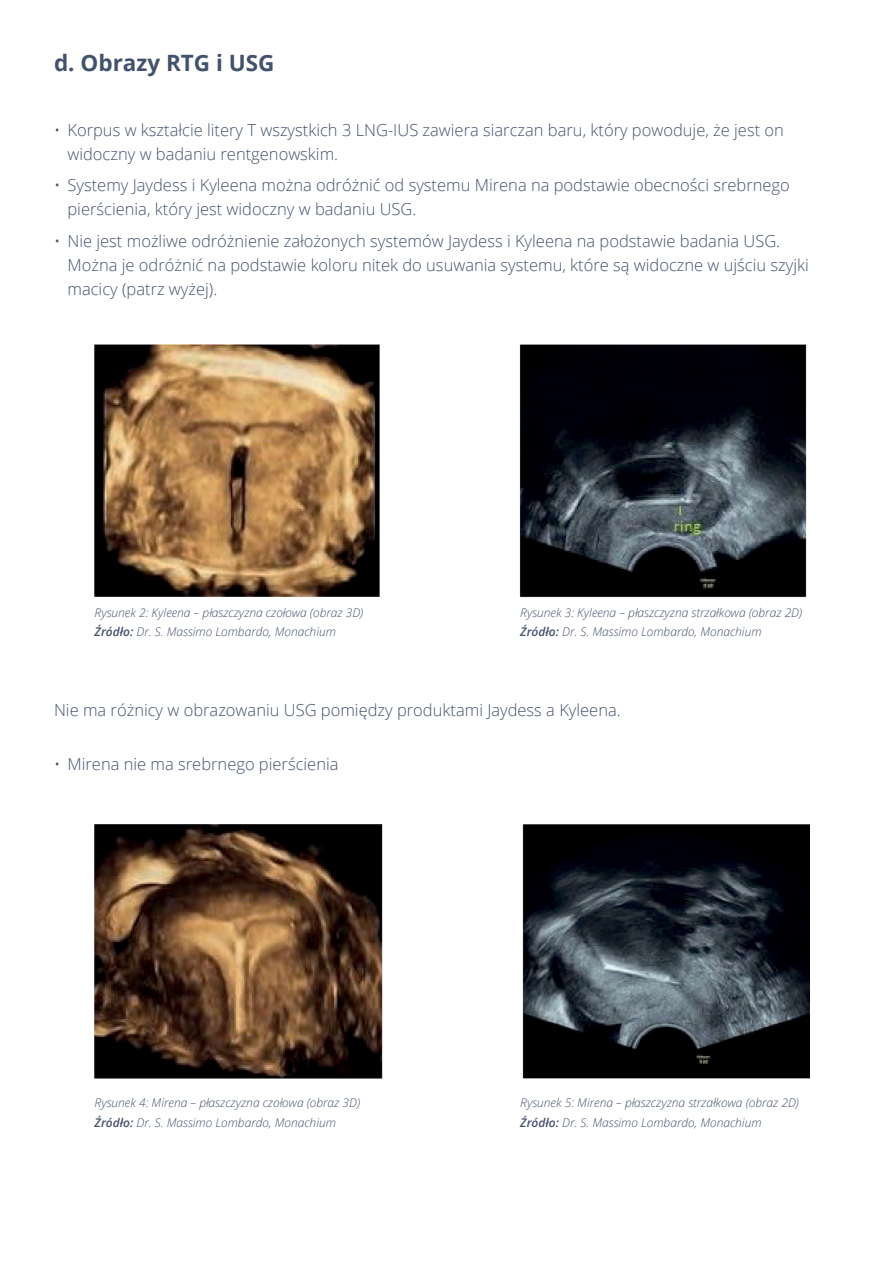
<style>
.page{position:relative;width:893px;height:1263px;background:#fff}
.page>*{position:absolute;margin:0;border:0;box-sizing:border-box;transform-origin:0 0}
.t1{font:700 22.5px "Open Sans";color:#43526c}
.t2{font:300 16.5px/24px "Open Sans";color:#43526c}
.t3{font:italic 300 12px/19.5px "Open Sans";color:#43526c}
.s1{font-weight:600}
</style>
<div class="page">
<img style="left:95px;top:344px;width:712px;height:254px">
<img style="left:95px;top:824px;width:714px;height:255px">
<h1 class="t1" style="left:54px;top:47px;width:222px">d. Obrazy RTG i USG</h1>
<p class="t2" style="left:67px;top:117px;width:718px;text-indent:-13px">• Korpus w kształcie litery T wszystkich 3 LNG-IUS zawiera siarczan baru, który powoduje, że jest on widoczny w badaniu rentgenowskim.</p>
<p class="t2" style="left:67px;top:173px;width:724px;text-indent:-13px">• Systemy Jaydess i Kyleena można odróżnić od systemu Mirena na podstawie obecności srebrnego pierścienia, który jest widoczny w badaniu USG.</p>
<p class="t2" style="left:67px;top:228px;width:743px;text-indent:-13px">• Nie jest możliwe odróżnienie założonych systemów Jaydess i Kyleena na podstawie badania USG.<br>Można je odróżnić na podstawie koloru nitek do usuwania systemu, które są widoczne w ujściu szyjki macicy (patrz wyżej).</p>
<p class="t3" style="left:95px;top:602px;width:270px">Rysunek 2: Kyleena – płaszczyzna czołowa (obraz 3D)<br><span class="s1">Źródło:</span> Dr. S. Massimo Lombardo, Monachium</p>
<p class="t3" style="left:520px;top:602px;width:283px">Rysunek 3: Kyleena – płaszczyzna strzałkowa (obraz 2D)<br><span class="s1">Źródło:</span> Dr. S. Massimo Lombardo, Monachium</p>
<p class="t2" style="left:54px;top:698px;width:568px">Nie ma różnicy w obrazowaniu USG pomiędzy produktami Jaydess a Kyleena.</p>
<p class="t2" style="left:54px;top:752px;width:286px">• Mirena nie ma srebrnego pierścienia</p>
<p class="t3" style="left:95px;top:1093px;width:267px">Rysunek 4: Mirena – płaszczyzna czołowa (obraz 3D)<br><span class="s1">Źródło:</span> Dr. S. Massimo Lombardo, Monachium</p>
<p class="t3" style="left:520px;top:1093px;width:280px">Rysunek 5: Mirena – płaszczyzna strzałkowa (obraz 2D)<br><span class="s1">Źródło:</span> Dr. S. Massimo Lombardo, Monachium</p>
</div>
